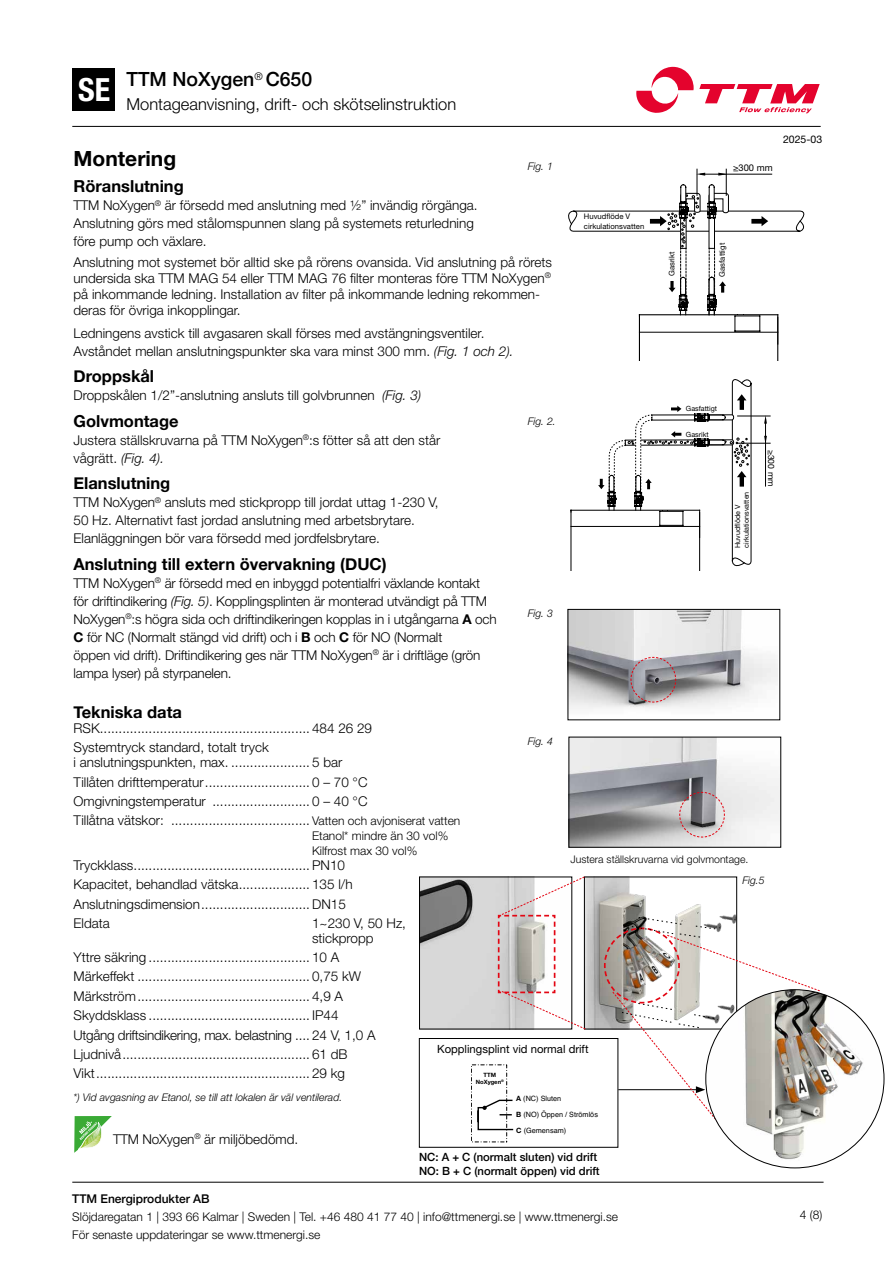
<style>
.page{position:relative;width:893px;height:1263px;background:#fff}
.page>*{position:absolute;margin:0;border:0;box-sizing:border-box;transform-origin:0 0}
.t1{font:700 condensed 31.95px "Helvetica Neue LT Pro";color:#fff}
.t2{font:700 21px "Helvetica Neue LT Pro";color:#000}
.t3{font:500 19.5px "Helvetica Neue";color:#000}
.t4{font:700 16.5px "Helvetica Neue";color:#000}
.t5{font:300 16.5px "Helvetica Neue LT Pro";color:#000}
.t6{font:300 13.5px/18px "Helvetica Neue LT Pro";color:#000}
.t7{font:300 12px/15px "Helvetica Neue LT Pro";color:#000}
.t8{font:500 12px "Helvetica Neue";color:#000}
.t9{font:300 12px "Helvetica Neue LT Pro";color:#000}
.t10{font:500 11.25px/13.5px "Helvetica Neue";color:#000}
.t11{font:11.25px "Helvetica Neue LT Pro";color:#000}
.t12{font:italic 300 10.5px "Helvetica Neue LT Pro";color:#000}
.t13{font:300 10.5px "Helvetica Neue LT Pro";color:#000}
.t14{font:10.5px "Helvetica Neue LT Pro";color:#000}
.t15{font:9.3px "Helvetica Neue LT Pro";color:#000}
.t16{font:8.7px "Helvetica Neue LT Pro";color:#000}
.t17{font:7.65px/9.1px "Helvetica Neue LT Pro";color:#000}
.t18{font:7.35px/15.6px "Helvetica";color:#000}
.t19{font:7.2px/8.6px "Helvetica Neue LT Pro";color:#000}
.t20{font:700 5.85px/7.1px "Helvetica Neue LT Std";color:#000;text-align:center}
.s1{font-style:italic}
.s2{font-weight:700}
.s3{font-size:12px}
.s4{font-family:"Helvetica Neue LT Std";font-weight:700}
</style>
<div class="page">
<div style="left:73px;top:68px;width:42px;height:43px;background:#000"></div>
<img style="left:570px;top:739px;width:209px;height:107px">
<div style="left:568px;top:737px;width:213px;height:111px;border:1px solid #000"></div>
<svg style="left:74px;top:1116px;width:38px;height:37px"></svg>
<img style="left:570px;top:611px;width:208px;height:98px">
<div style="left:568px;top:609px;width:212px;height:111px;border:1px solid #000"></div>
<svg style="left:630px;top:657px;width:46px;height:46px;background:#979095"></svg>
<svg style="left:679px;top:792px;width:46px;height:46px;background:#ada4a7"></svg>
<hr style="left:639px;top:315px;width:1px;height:46px;background:#000">
<hr style="left:777px;top:315px;width:1px;height:46px;background:#000">
<svg style="left:568px;top:169px;width:237px;height:175px"></svg>
<hr style="left:570px;top:510px;width:1px;height:61px;background:#000">
<hr style="left:699px;top:510px;width:1px;height:61px;background:#000">
<hr style="left:737px;top:416px;width:34px;height:1px;background:#000">
<hr style="left:737px;top:443px;width:34px;height:1px;background:#000">
<hr style="left:765px;top:419px;width:1px;height:67px;background:#000">
<svg style="left:764px;top:415px;width:3px;height:9px"></svg>
<svg style="left:764px;top:436px;width:3px;height:8px"></svg>
<svg style="left:570px;top:379px;width:182px;height:191px"></svg>
<svg style="left:477px;top:1099px;width:37px;height:32px"></svg>
<div style="left:419px;top:1038px;width:199px;height:110px;border:1px solid #000"></div>
<img style="left:421px;top:879px;width:76px;height:148px">
<div style="left:419px;top:877px;width:153px;height:152px;border:1px solid #000"></div>
<img style="left:586px;top:879px;width:149px;height:148px">
<svg style="left:497px;top:876px;width:89px;height:154px"></svg>
<img style="left:706px;top:990px;width:178px;height:178px;border-radius:89px">
<svg style="left:603px;top:917px;width:218px;height:206px"></svg>
<svg style="left:636px;top:67px;width:184px;height:46px"></svg>
<hr style="left:72px;top:126px;width:749px;height:1px;background:#000">
<hr style="left:72px;top:1182px;width:752px;height:1px;background:#000">
<h1 class="t1" style="left:78px;top:70px;width:33px">SE</h1>
<h3 class="t3" style="left:126px;top:63px;width:187px">TTM NoXygen<sup>®</sup> C650</h3>
<p class="t5" style="left:126px;top:94px;width:331px">Montageanvisning, drift- och skötselinstruktion</p>
<h2 class="t2" style="left:74px;top:145px;width:104px">Montering</h2>
<p class="t4" style="left:74px;top:173px;width:112px">Röranslutning</p>
<p class="t6" style="left:74px;top:196px;width:406px">TTM NoXygen<sup>®</sup> är försedd med anslutning med ½” invändig rörgänga.<br>Anslutning görs med stålomspunnen slang på systemets returledning före pump och växlare.</p>
<p class="t6" style="left:74px;top:254px;width:480px;line-height:16.2px">Anslutning mot systemet bör alltid ske på rörens ovansida. Vid anslutning på rörets undersida ska TTM MAG 54 eller TTM MAG 76 filter monteras före TTM NoXygen<sup>® </sup>på inkommande ledning. Installation av filter på inkommande ledning rekommen&shy;deras för övriga inkopplingar.</p>
<p class="t6" style="left:74px;top:323px;width:442px">Ledningens avstick till avgasaren skall förses med avstängningsventiler.<br>Avståndet mellan anslutningspunkter ska vara minst 300 mm. <span class="s1">(Fig. 1 och 2).</span></p>
<p class="t4" style="left:74px;top:363px;width:82px">Droppskål</p>
<p class="t6" style="left:74px;top:386px;width:349px">Droppskålen 1/2”-anslutning ansluts till golvbrunnen <span class="s1">(Fig. 3)</span></p>
<p class="t4" style="left:74px;top:408px;width:107px">Golvmontage</p>
<p class="t6" style="left:74px;top:430px;width:368px">Justera ställskruvarna på TTM NoXygen<sup>®</sup>:s fötter så att den står vågrätt. <span class="s1">(Fig. 4).</span></p>
<p class="t4" style="left:74px;top:470px;width:98px">Elanslutning</p>
<p class="t6" style="left:74px;top:493px;width:367px">TTM NoXygen<sup>®</sup> ansluts med stickpropp till jordat uttag 1-230 V,<br>50 Hz. Alternativt fast jordad anslutning med arbetsbrytare.<br>Elanläggningen bör vara försedd med jordfelsbrytare.</p>
<p class="t4" style="left:74px;top:551px;width:315px">Anslutning till extern övervakning (DUC)</p>
<p class="t6" style="left:74px;top:573px;width:424px">TTM NoXygen<sup>®</sup> är försedd med en inbyggd potentialfri växlande kontakt för driftindikering <span class="s1">(Fig. 5)</span>. Kopplingsplinten är monterad utvändigt på TTM NoXygen<sup>®</sup>:s högra sida och driftindikeringen kopplas in i utgångarna <span class="s2">A</span> och <span class="s2">C</span> för NC (Normalt stängd vid drift) och i <span class="s2">B</span> och <span class="s2">C</span> för NO (Normalt<br>öppen vid drift). Driftindikering ges när TTM NoXygen<sup>®</sup> är i driftläge (grön lampa lyser) på styrpanelen.</p>
<p class="t4" style="left:74px;top:699px;width:110px">Tekniska data</p>
<p class="t6" style="left:74px;top:718px;width:300px;line-height:19.2px">RSK........................................................ 484 26 29<br>Systemtryck standard, totalt tryck</p>
<p class="t6" style="left:74px;top:753px;width:388px;line-height:19.2px">i anslutningspunkten, max. ..................... 5 bar<br>Tillåten drifttemperatur............................ 0 – 70 °C Omgivningstemperatur .......................... 0 – 40 °C<br>Tillåtna vätskor: ..................................... <span class="s3">Vatten och avjoniserat vatten</span></p>
<p class="t7" style="left:312px;top:828px;width:138px">Etanol* mindre än 30 vol%<br>Kilfrost max 30 vol%</p>
<p class="t6" style="left:74px;top:855px;width:281px;line-height:19.2px">Tryckklass...............................................PN10<br>Kapacitet, behandlad vätska................... 135 l/h Anslutningsdimension.............................DN15<br>Eldata</p>
<p class="t12" style="left:528px;top:160px;width:27px">Fig. 1</p>
<p class="t15" style="left:733px;top:162px;width:41px">≥300 mm</p>
<p class="t17" style="left:584px;top:212px;width:62px">Huvudflöde V cirkulationsvatten</p>
<p class="t17" style="left:667px;top:276px;width:26px;rotate:-90deg">Gasrikt</p>
<p class="t17" style="left:717px;top:277px;width:35px;rotate:-90deg">Gasfattigt</p>
<p class="t19" style="left:686px;top:404px;width:33px">Gasfattigt</p>
<p class="t12" style="left:528px;top:415px;width:30px">Fig. 2.</p>
<p class="t19" style="left:686px;top:430px;width:24px">Gasrikt</p>
<p class="t16" style="left:776px;top:449px;width:38px;rotate:90deg">≥300 mm</p>
<p class="t19" style="left:733px;top:548px;width:58px;rotate:-90deg">Huvudflöde V cirkulationsvatten</p>
<p class="t12" style="left:528px;top:607px;width:27px">Fig. 3</p>
<p class="t12" style="left:528px;top:735px;width:27px">Fig. 4</p>
<p class="t13" style="left:570px;top:852px;width:179px">Justera ställskruvarna vid golvmontage.</p>
<p class="t12" style="left:742px;top:874px;width:24px">Fig.5</p>
<p class="t6" style="left:312px;top:915px;width:95px;line-height:15px">1~230 V, 50 Hz, stickpropp</p>
<p class="t6" style="left:74px;top:947px;width:304px;line-height:19.4px">Yttre säkring ........................................... 10 A Märkeffekt .............................................. 0,75 kW Märkström.............................................. 4,9 A Skyddsklass ........................................... IP44<br>Utgång driftsindikering, max. belastning .... 24 V, 1,0 A Ljudnivå.................................................. 61 dB Vikt......................................................... 29 kg</p>
<p class="t11" style="left:437px;top:1042px;width:153px">Kopplingsplint vid normal drift</p>
<p class="t20" style="left:476px;top:1072px;width:30px">TTM<br>NoXygen<sup>®</sup></p>
<p class="t12" style="left:74px;top:1091px;width:270px">*) Vid avgasning av Etanol, se till att lokalen är väl ventilerad.</p>
<p class="t6" style="left:113px;top:1130px;width:187px">TTM NoXygen<sup>®</sup> är miljöbedömd.</p>
<p class="t18" style="left:516px;top:1091px;width:83px"><span class="s4">A</span> (NC) Sluten<br><span class="s4">B</span> (NO) Öppen / Strömlös<br><span class="s4">C</span> (Gemensam)</p>
<p class="t10" style="left:419px;top:1149px;width:182px">NC: A + C (normalt sluten) vid drift<br>NO: B + C (normalt öppen) vid drift</p>
<p class="t8" style="left:72px;top:1189px;width:139px">TTM Energiprodukter AB</p>
<p class="t7" style="left:72px;top:1208px;width:547px;line-height:17.7px">Slöjdaregatan 1 | 393 66 Kalmar | Sweden | Tel. +46 480 41 77 40 | info@ttmenergi.se | www.ttmenergi.se<br>För senaste uppdateringar se www.ttmenergi.se</p>
<p class="t14" style="left:783px;top:133px;width:41px">2025-03</p>
<p class="t9" style="left:800px;top:1207px;width:24px">4 (8)</p>
</div>
